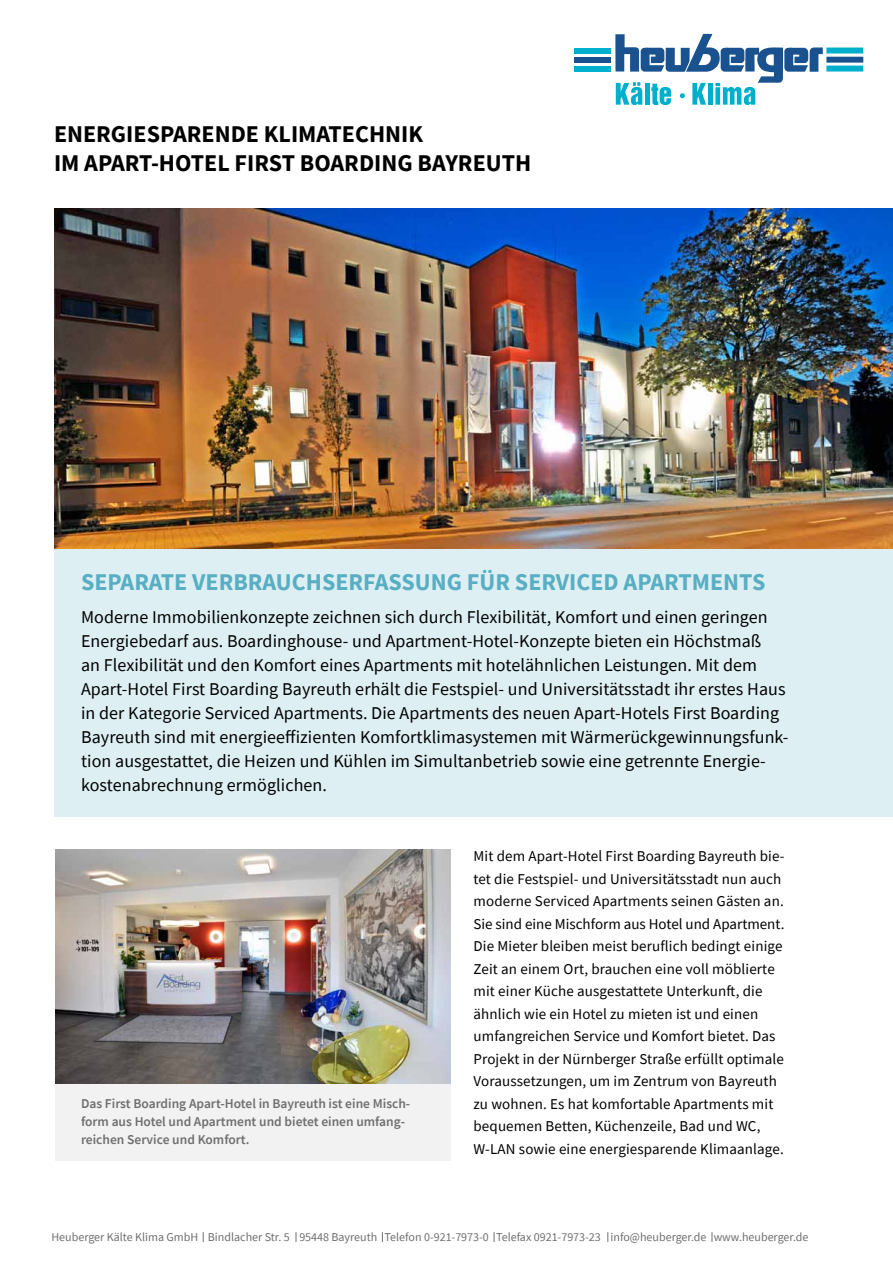
<style>
.page{position:relative;width:893px;height:1263px;background:#fff}
.page>*{position:absolute;margin:0;border:0;box-sizing:border-box;transform-origin:0 0}
.t1{font:700 24px/28.8px "Source Sans Pro";color:#000}
.t2{font:700 24px "Source Sans Pro";color:#58aec2}
.t3{font:18px/24px "Source Sans Pro";letter-spacing:.005em;color:#000}
.t4{font:15px/22.5px "Source Sans Pro";letter-spacing:.01em;color:#000}
.t5{font:600 13.5px/18px "Source Sans Pro";color:#706f6f}
.t6{font:12px "Source Sans Pro";color:#706f6f}
</style>
<div class="page">
<div style="left:54px;top:549px;width:839px;height:268px;background:#deeff3"></div>
<div style="left:826px;top:48px;width:37px;height:6px;background:#00afcc"></div>
<div style="left:826px;top:57px;width:37px;height:6px;background:#19528f"></div>
<div style="left:826px;top:66px;width:37px;height:6px;background:#00afcc"></div>
<div style="left:574px;top:48px;width:37px;height:6px;background:#00afcc"></div>
<div style="left:574px;top:57px;width:37px;height:6px;background:#19528f"></div>
<div style="left:574px;top:66px;width:37px;height:6px;background:#00afcc"></div>
<svg style="left:615px;top:34px;width:208px;height:71px"></svg>
<img style="left:54px;top:208px;width:839px;height:341px">
<div style="left:55px;top:850px;width:396px;height:311px;background:#f2f2f2"></div>
<img style="left:55px;top:850px;width:396px;height:234px">
<h1 class="t1" style="left:54px;top:120px;width:479px">ENERGIESPARENDE KLIMATECHNIK<br>IM APART-HOTEL FIRST BOARDING BAYREUTH</h1>
<h1 class="t2" style="left:81px;top:566px;width:28px">SEPARATE</h1>
<h1 class="t2" style="left:192px;top:566px;width:29px">VERBRAUCHSERFASSUNG</h1>
<h1 class="t2" style="left:467px;top:566px;width:75px">FÜR SERVICED</h1>
<h1 class="t2" style="left:624px;top:566px;width:29px">APARTMENTS</h1>
<p class="t3" style="left:81px;top:605px;width:709px">Moderne Immobilienkonzepte zeichnen sich durch Flexibilität, Komfort und einen geringen Energiebedarf aus. Boardinghouse- und Apartment-Hotel-Konzepte bieten ein Höchstmaß<br>an Flexibilität und den Komfort eines Apartments mit hotelähnlichen Leistungen. Mit dem Apart-Hotel First Boarding Bayreuth erhält die Festspiel- und Universitätsstadt ihr erstes Haus in der Kategorie Serviced Apartments. Die Apartments des neuen Apart-Hotels First Boarding Bayreuth sind mit energieeffizienten Komfortklimasystemen mit Wärmerückgewinnungsfunk&shy;tion ausgestattet, die Heizen und Kühlen im Simultanbetrieb sowie eine getrennte Energie&shy;kostenabrechnung ermöglichen.</p>
<p class="t5" style="left:81px;top:1095px;width:331px">Das First Boarding Apart-Hotel in Bayreuth ist eine Misch&shy;form aus Hotel und Apartment und bietet einen umfang&shy;reichen Service und Komfort.</p>
<p class="t4" style="left:473px;top:845px;width:313px">Mit dem Apart-Hotel First Boarding Bayreuth bie&shy;tet die Festspiel- und Universitätsstadt nun auch moderne Serviced Apartments seinen Gästen an.<br>Sie sind eine Mischform aus Hotel und Apartment.<br>Die Mieter bleiben meist beruflich bedingt einige Zeit an einem Ort, brauchen eine voll möblierte mit einer Küche ausgestattete Unterkunft, die ähnlich wie ein Hotel zu mieten ist und einen umfangreichen Service und Komfort bietet. Das Projekt in der Nürnberger Straße erfüllt optimale Voraussetzungen, um im Zentrum von Bayreuth zu wohnen. Es hat komfortable Apartments mit bequemen Betten, Küchenzeile, Bad und WC, W-LAN sowie eine energiesparende Klimaanlage.</p>
<p class="t6" style="left:51px;top:1229px;width:758px">Heuberger Kälte Klima GmbH Bindlacher Str. 5 95448 Bayreuth Telefon 0-921-7973-0 Telefax 0921-7973-23 info@heuberger.de www.heuberger.de</p>
</div>
